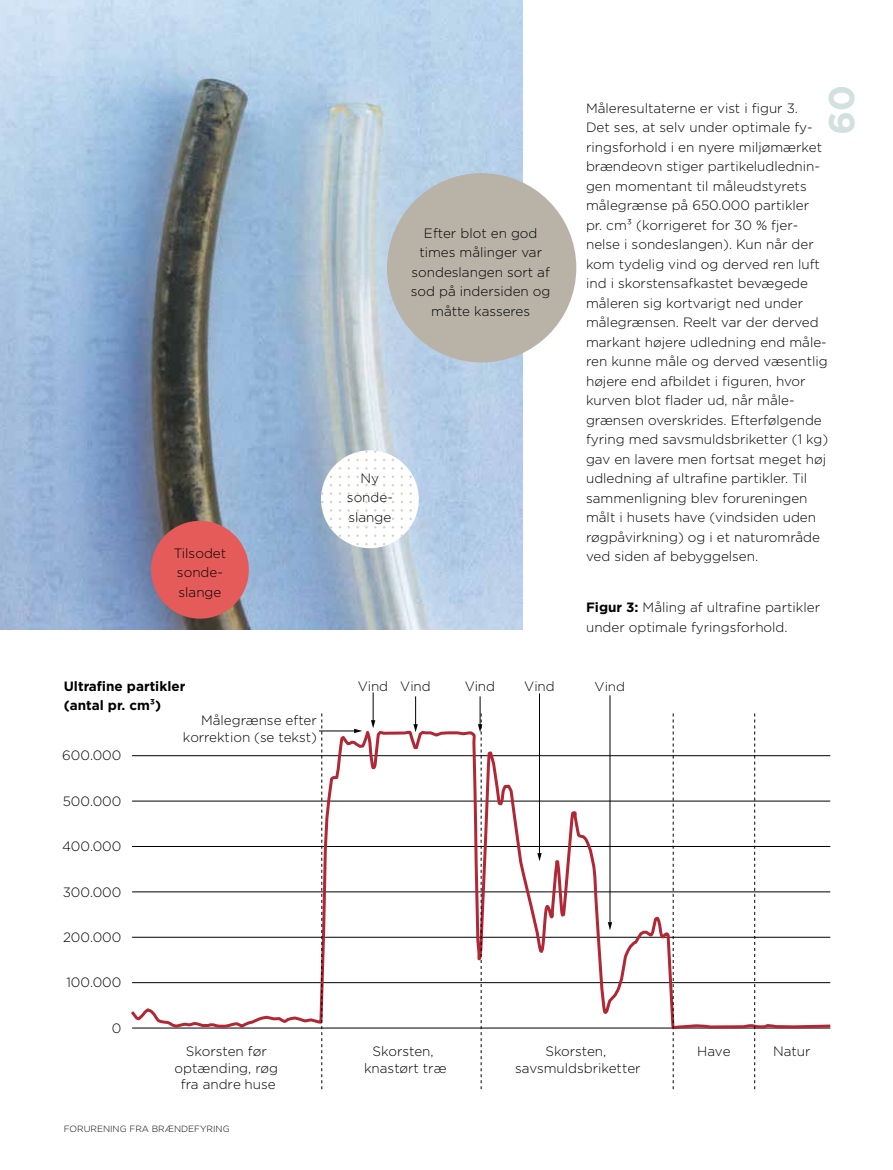
<style>
.page{position:relative;width:893px;height:1170px;background:#fff}
.page>*{position:absolute;margin:0;border:0;box-sizing:border-box;transform-origin:0 0}
.t1{font:700 36px "Gotham";color:#d3e0e0}
.t2{font:300 13.5px/19.5px "Gotham";color:#000;text-align:center}
.t3{font:700 13.5px/19.5px "Gotham";color:#000}
.t4{font:300 12.6px "Gotham";color:#000;scale:1.07 1}
.t5{font:300 9px "Gotham";color:#000}
.s1{font-weight:700}
</style>
<div class="page">
<img style="left:0;top:0;width:523px;height:629px">
<div style="left:321px;top:450px;width:98px;height:98px;background:#fff;border-radius:50%"></div>
<svg style="left:321px;top:450px;width:2px;height:11px"></svg>
<svg style="left:330px;top:450px;width:2px;height:11px"></svg>
<svg style="left:339px;top:450px;width:2px;height:11px"></svg>
<svg style="left:348px;top:450px;width:2px;height:11px"></svg>
<svg style="left:356px;top:450px;width:3px;height:11px"></svg>
<svg style="left:365px;top:450px;width:3px;height:11px"></svg>
<svg style="left:392px;top:450px;width:2px;height:11px"></svg>
<svg style="left:401px;top:450px;width:2px;height:11px"></svg>
<svg style="left:409px;top:450px;width:3px;height:11px"></svg>
<div style="left:387px;top:173px;width:189px;height:189px;background:#b9b3a7;border-radius:50%"></div>
<svg style="left:128px;top:478px;width:703px;height:552px"></svg>
<svg style="left:371px;top:692px;width:4px;height:36px"></svg>
<hr style="left:319px;top:730px;width:37px;height:1px;background:#000">
<svg style="left:354px;top:728px;width:8px;height:5px"></svg>
<svg style="left:413px;top:696px;width:5px;height:36px"></svg>
<hr style="left:539px;top:693px;width:1px;height:161px;background:#000">
<svg style="left:537px;top:853px;width:5px;height:8px"></svg>
<hr style="left:610px;top:695px;width:1px;height:228px;background:#000">
<svg style="left:608px;top:922px;width:4px;height:8px"></svg>
<svg style="left:321px;top:713px;width:1px;height:376px"></svg>
<svg style="left:478px;top:696px;width:4px;height:393px"></svg>
<svg style="left:673px;top:713px;width:1px;height:376px"></svg>
<svg style="left:754px;top:713px;width:1px;height:376px"></svg>
<p class="t2" style="left:174px;top:543px;width:54px;text-align:left">Tilsodet sonde&shy;slange</p>
<p class="t3" style="left:64px;top:676px;width:123px">Ultrafine partikler (antal pr. cm³)</p>
<p class="t2" style="left:62px;top:745px;width:61px">600.000</p>
<p class="t2" style="left:63px;top:791px;width:60px">500.000</p>
<p class="t2" style="left:62px;top:836px;width:61px">400.000</p>
<p class="t2" style="left:63px;top:882px;width:60px">300.000</p>
<p class="t2" style="left:63px;top:927px;width:60px">200.000</p>
<p class="t2" style="left:66px;top:973px;width:57px">100.000</p>
<p class="t2" style="left:112px;top:1018px;width:11px">0</p>
<p class="t2" style="left:183px;top:712px;width:136px;line-height:16.5px;text-align:right">Målegrænse efter korrektion (se tekst)</p>
<p class="t2" style="left:411px;top:224px;width:141px">Efter blot en god times målinger var sondeslangen sort af sod på indersiden og måtte kasseres</p>
<p class="t2" style="left:347px;top:468px;width:47px">Ny sonde&shy;slange</p>
<h1 class="t1" style="left:860px;top:85px;width:52px;rotate:90deg">09</h1>
<p class="t2" style="left:586px;top:98px;width:244px;text-align:left">Måleresultaterne er vist i figur 3.<br>Det ses, at selv under optimale fy&shy;ringsforhold i en nyere miljømærket brændeovn stiger partikeludlednin&shy;gen momentant til måleudstyrets målegrænse på 650.000 partikler pr. cm³ (korrigeret for 30 % fjer&shy;nelse i sondeslangen). Kun når der kom tydelig vind og derved ren luft ind i skorstensafkastet bevægede måleren sig kortvarigt ned under målegrænsen. Reelt var der derved markant højere udledning end måle&shy;ren kunne måle og derved væsentlig højere end afbildet i figuren, hvor kurven blot flader ud, når måle&shy;grænsen overskrides. Efterfølgende fyring med savsmuldsbriketter (1 kg) gav en lavere men fortsat meget høj udledning af ultrafine partikler. Til sammenligning blev forureningen målt i husets have (vindsiden uden røgpåvirkning) og i et naturområde ved siden af bebyggelsen.</p>
<p class="t2" style="left:586px;top:598px;width:236px;text-align:left"><span class="s1">Figur 3:</span> Måling af ultrafine partikler under optimale fyringsforhold.</p>
<p class="t2" style="left:358px;top:677px;width:32px">Vind</p>
<p class="t2" style="left:400px;top:677px;width:32px">Vind</p>
<p class="t2" style="left:465px;top:677px;width:32px">Vind</p>
<p class="t2" style="left:524px;top:677px;width:32px">Vind</p>
<p class="t4" style="left:595px;top:679px;width:30px">Vind</p>
<p class="t2" style="left:175px;top:1043px;width:105px;line-height:16.5px">Skorsten før optænding, røg fra andre huse</p>
<p class="t2" style="left:364px;top:1043px;width:84px;line-height:16.5px">Skorsten, knastørt træ</p>
<p class="t2" style="left:515px;top:1043px;width:127px;line-height:16.5px">Skorsten, savsmuldsbriketter</p>
<p class="t2" style="left:697px;top:1041px;width:35px">Have</p>
<p class="t2" style="left:773px;top:1041px;width:39px">Natur</p>
<p class="t5" style="left:64px;top:1124px;width:167px">FORURENING FRA BRÆNDEFYRING</p>
</div>
